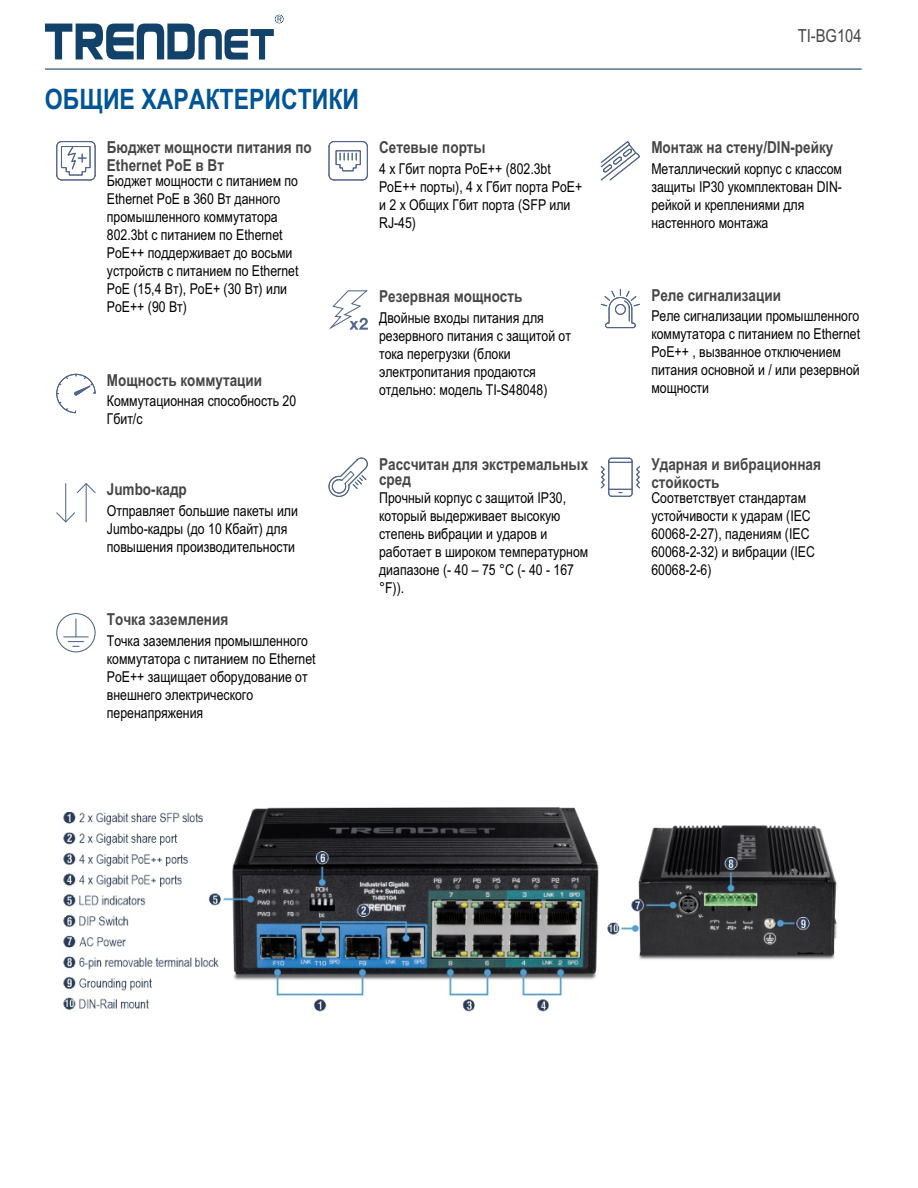
<style>
.page{position:relative;width:918px;height:1188px;background:#fff}
.page>*{position:absolute;margin:0;border:0;box-sizing:border-box;transform-origin:0 0}
.t1{font:700 28.2px "Arial Narrow";color:#005596}
.t2{font:18px "Arial Narrow";color:#464646}
.t3{font:700 16.5px/18.1px "Arial Narrow";color:#464646}
.t4{font:15px/18px "Arial Narrow";color:#000}
</style>
<div class="page">
<svg style="left:45px;top:15px;width:239px;height:45px"></svg>
<svg style="left:56px;top:141px;width:40px;height:40px"></svg>
<svg style="left:328px;top:141px;width:40px;height:40px"></svg>
<svg style="left:600px;top:141px;width:40px;height:40px"></svg>
<svg style="left:56px;top:373px;width:40px;height:41px"></svg>
<svg style="left:329px;top:290px;width:39px;height:40px"></svg>
<svg style="left:600px;top:289px;width:40px;height:40px"></svg>
<hr style="left:65px;top:484px;width:1px;height:38px;background:#52658c">
<svg style="left:56px;top:511px;width:19px;height:12px"></svg>
<hr style="left:86px;top:484px;width:1px;height:38px;background:#52658c">
<svg style="left:76px;top:483px;width:20px;height:11px"></svg>
<svg style="left:328px;top:457px;width:40px;height:40px"></svg>
<svg style="left:600px;top:457px;width:40px;height:40px"></svg>
<div style="left:56px;top:613px;width:40px;height:39px;border:1px solid #485f88;border-radius:50%"></div>
<svg style="left:63px;top:619px;width:26px;height:28px"></svg>
<hr style="left:45px;top:68px;width:817px;height:2px;background:#32537e">
<img style="left:63px;top:807px;width:774px;height:205px">
<h1 class="t1" style="left:45px;top:89px;width:316px">ОБЩИЕ ХАРАКТЕРИСТИКИ</h1>
<p class="t3" style="left:107px;top:140px;width:206px">Бюджет мощности питания по<br>Ethernet PoE в Вт</p>
<p class="t4" style="left:107px;top:173px;width:193px">Бюджет мощности с питанием по<br>Ethernet PoE в 360 Вт данного промышленного коммутатора<br>802.3bt с питанием по Ethernet<br>PoE++ поддерживает до восьми устройств с питанием по Ethernet<br>PoE (15,4 Вт), PoE+ (30 Вт) или<br>PoE++ (90 Вт)</p>
<p class="t3" style="left:107px;top:372px;width:157px">Мощность коммутации</p>
<p class="t4" style="left:107px;top:394px;width:191px">Коммутационная способность 20<br>Гбит/с</p>
<p class="t3" style="left:107px;top:482px;width:82px">Jumbo-кадр</p>
<p class="t4" style="left:107px;top:503px;width:193px">Отправляет большие пакеты или<br>Jumbo-кадры (до 10 Кбайт) для повышения производительности</p>
<p class="t3" style="left:107px;top:612px;width:123px">Точка заземления</p>
<p class="t4" style="left:107px;top:633px;width:210px">Точка заземления промышленного коммутатора с питанием по Ethernet<br>PoE++ защищает оборудование от внешнего электрического перенапряжения</p>
<p class="t3" style="left:379px;top:140px;width:108px">Сетевые порты</p>
<p class="t4" style="left:379px;top:161px;width:205px">4 х Гбит порта PoE++ (802.3bt<br>PoE++ порты), 4 x Гбит порта PoE+ и 2 x Общих Гбит порта (SFP или<br>RJ-45)</p>
<p class="t3" style="left:379px;top:289px;width:145px">Резервная мощность</p>
<p class="t4" style="left:379px;top:310px;width:193px">Двойные входы питания для резервного питания с защитой от тока перегрузки (блоки электропитания продаются отдельно: модель TI-S48048)</p>
<p class="t3" style="left:379px;top:457px;width:211px;line-height:15.6px">Рассчитан для экстремальных сред</p>
<p class="t4" style="left:379px;top:490px;width:211px">Прочный корпус с защитой IP30, который выдерживает высокую степень вибрации и ударов и работает в широком температурном диапазоне (- 40 – 75 °C (- 40 - 167 °F)).</p>
<p class="t2" style="left:798px;top:28px;width:65px">TI-BG104</p>
<p class="t3" style="left:651px;top:140px;width:183px">Монтаж на стену/DIN-рейку</p>
<p class="t4" style="left:651px;top:161px;width:192px">Металлический корпус с классом защиты IP30 укомплектован DIN&shy;рейкой и креплениями для настенного монтажа</p>
<p class="t3" style="left:651px;top:287px;width:131px">Реле сигнализации</p>
<p class="t4" style="left:651px;top:308px;width:210px">Реле сигнализации промышленного коммутатора с питанием по Ethernet<br>PoE++ , вызванное отключением питания основной и / или резервной мощности</p>
<p class="t3" style="left:651px;top:456px;width:171px;line-height:18.6px">Ударная и вибрационная стойкость</p>
<p class="t4" style="left:651px;top:490px;width:165px">Соответствует стандартам устойчивости к ударам (IEC<br>60068-2-27), падениям (IEC<br>60068-2-32) и вибрации (IEC<br>60068-2-6)</p>
</div>
